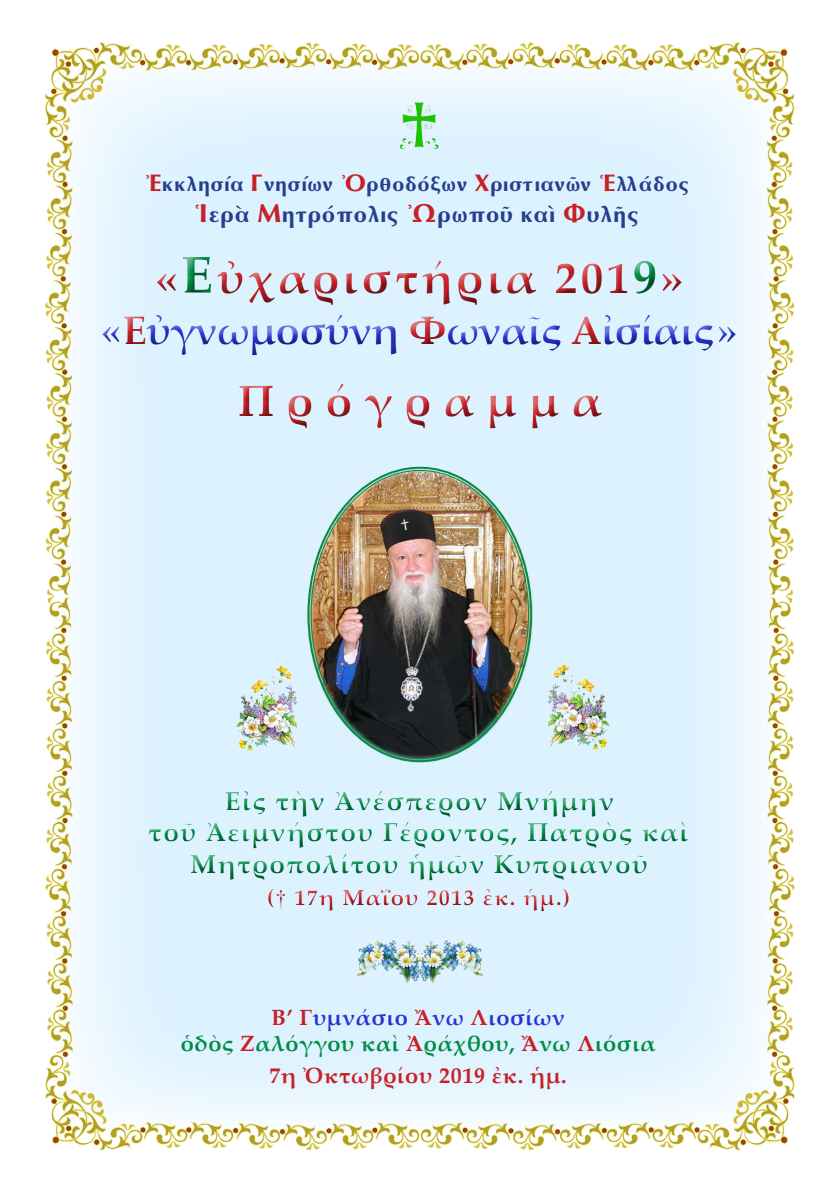
<style>
.page{position:relative;width:840px;height:1191px;background:#fff}
.page>*{position:absolute;margin:0;border:0;box-sizing:border-box;transform-origin:0 0}
.t1{font:700 44px "Palatino Linotype";letter-spacing:.08em;color:#c72026}
.t2{font:700 40px "Palatino Linotype";letter-spacing:-.01em;color:#2534d0}
.t3{font:700 26px/31.2px "Palatino Linotype";letter-spacing:.06em;color:#008c44;text-align:center}
.t4{font:700 22px "Palatino Linotype";letter-spacing:.03em;color:#008c44}
.t5{font:22px "CTOS Optima Bold Test 2";letter-spacing:.03em;color:#253f8e}
.t6{font:700 22px "Palatino Linotype";letter-spacing:.03em;color:#c72026}
.t7{font:700 22px "Palatino Linotype";letter-spacing:.06em;color:#c72026}
.t8{font:700 22px "Palatino Linotype";letter-spacing:.03em;color:#2534d0}
.t9{font:20px "CTOS Optima Bold Test 2";letter-spacing:.03em;color:#253f8e}
.s1{font-size:24px;color:#c72026}
.s2{font-size:26px;color:#c72026}
.s3{font-size:52px;color:#008c44}
.s4{font-size:48px;color:#008c44}
.s5{color:#c72026}
.s6{font-family:"CTOS New Times Roman Test 1";font-weight:400}
</style>
<div class="page">
<img style="left:44px;top:42px;width:751px;height:1108px">
<div style="left:89px;top:243px;width:657px;height:122px;background:#fff;opacity:.75"></div>
<div style="left:92px;top:251px;width:657px;height:116px;background:#231f20;opacity:.75"></div>
<img style="left:399px;top:101px;width:39px;height:48px">
<div style="left:137px;top:782px;width:564px;height:132px;background:#ddf2ff"></div>
<img style="left:306px;top:467px;width:227px;height:295px">
<div style="left:224px;top:370px;width:389px;height:68px;background:#ddf2ff"></div>
<div style="left:227px;top:375px;width:388px;height:68px;background:#ddf2ff"></div>
<img style="left:425px;top:937px;width:61px;height:47px">
<img style="left:353px;top:937px;width:72px;height:47px">
<img style="left:547px;top:663px;width:66px;height:87px">
<img style="left:232px;top:663px;width:66px;height:88px">
<p class="t9" style="left:144px;top:173px;width:546px"><span class="s1">Ἐ</span>κκλησία <span class="s1">Γ</span>νησίων <span class="s1">Ὀ</span>ρθοδόξων <span class="s1">Χ</span>ριστιανῶν <span class="s1">Ἑ</span>λλάδος</p>
<p class="t5" style="left:193px;top:202px;width:446px"><span class="s2">Ἱ</span>ερὰ <span class="s2">Μ</span>ητρόπολις <span class="s2">Ὠ</span>ρωποῦ καὶ <span class="s2">Φ</span>υλῆς</p>
<h1 class="t1" style="left:155px;top:246px;width:530px">«<span class="s3">Ε</span>ὐχαριστήρια 201<span class="s4">9</span>»</h1>
<h2 class="t2" style="left:101px;top:302px;width:637px">«<span class="s5">Ε</span>ὐγνωμοσύνη <span class="s5">Φ</span>ωναῖς <span class="s5">Α</span>ἰσίαις»</h2>
<h1 class="t1" style="left:238px;top:370px;width:365px">Π ρ ό γ ρ α μ μ α</h1>
<p class="t3" style="left:148px;top:785px;width:541px">Εἰς τὴν Ἀνέσπερον Μνήμην<br>τοῦ Ἀειμνήστου Γέροντος, Πατρὸς καὶ<br>Μητροπολίτου ἡμῶν Κυπριανοῦ</p>
<p class="t7" style="left:266px;top:881px;width:305px">(<span class="s6">†</span> 17η Μαΐου 2013 ἐκ. ἡμ.)</p>
<p class="t8" style="left:271px;top:1001px;width:294px"><span class="s5">Β’ Γ</span>υμνάσιο <span class="s5">Ἄ</span>νω <span class="s5">Λ</span>ιοσίων</p>
<p class="t4" style="left:181px;top:1028px;width:476px">ὁδὸς <span class="s5">Ζ</span>αλόγγου καὶ <span class="s5">Ἀ</span>ράχθου, <span class="s5">Ἄ</span>νω <span class="s5">Λ</span>ιόσια</p>
<p class="t6" style="left:269px;top:1060px;width:299px">7η Ὀκτωβρίου 2019 ἐκ. ἡμ.</p>
</div>
